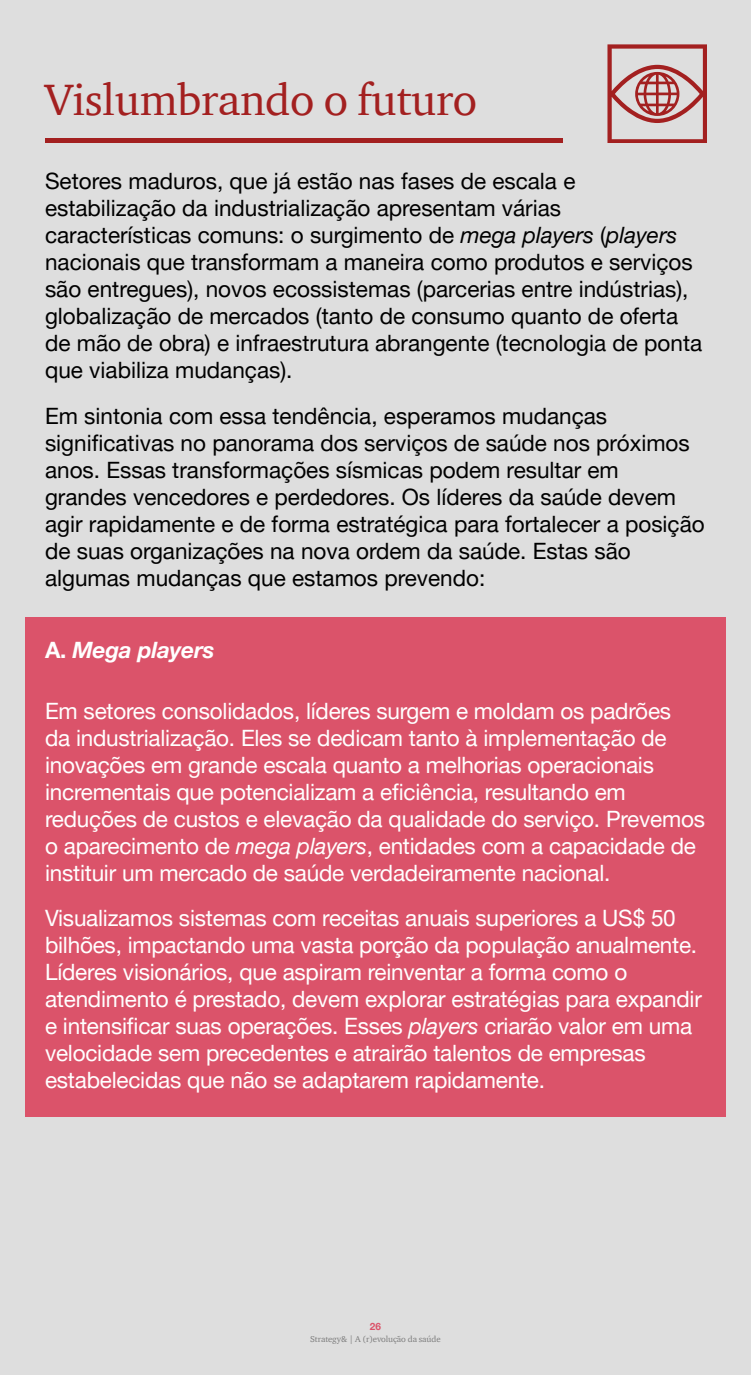
<style>
.page{position:relative;width:751px;height:1375px;background:#fff}
.page>*{position:absolute;margin:0;border:0;box-sizing:border-box;transform-origin:0 0}
.t1{font:45px "ITC Charter Com";letter-spacing:-.01em;color:#a32020}
.t2{font:22.5px/27px "Helvetica Neue LT Pro";letter-spacing:-.01em;color:#fff}
.t3{font:22.5px/27px "Helvetica Neue LT Pro";color:#000}
.t4{font:italic 700 22.5px "Helvetica Neue LT Pro";letter-spacing:-.01em;color:#fff}
.t5{font:700 10px "Helvetica Neue LT Pro";color:#db536a}
.t6{font:8.75px "ITC Charter Com";letter-spacing:-.01em;color:#7d7d7d}
.s1{font-style:italic}
.s2{font-style:normal}
</style>
<div class="page">
<div style="left:0;top:0;width:750px;height:1375px;background:#dedede"></div>
<svg style="left:607px;top:44px;width:98px;height:99px"></svg>
<hr style="left:45px;top:139px;width:517px;height:4px;background:#a32020">
<div style="left:25px;top:617px;width:700px;height:500px;background:#db536a"></div>
<h1 class="t1" style="left:45px;top:72px;width:433px">Vislumbrando o futuro</h1>
<p class="t3" style="left:45px;top:167px;width:658px">Setores maduros, que já estão nas fases de escala e estabilização da industrialização apresentam várias características comuns: o surgimento de <span class="s1">mega players</span> (<span class="s1">players </span>nacionais que transformam a maneira como produtos e serviços são entregues), novos ecossistemas (parcerias entre indústrias), globalização de mercados (tanto de consumo quanto de oferta de mão de obra) e infraestrutura abrangente (tecnologia de ponta que viabiliza mudanças).</p>
<p class="t3" style="left:45px;top:402px;width:660px">Em sintonia com essa tendência, esperamos mudanças significativas no panorama dos serviços de saúde nos próximos anos. Essas transformações sísmicas podem resultar em grandes vencedores e perdedores. Os líderes da saúde devem agir rapidamente e de forma estratégica para fortalecer a posição de suas organizações na nova ordem da saúde. Estas são algumas mudanças que estamos prevendo:</p>
<p class="t4" style="left:45px;top:636px;width:171px"><span class="s2">A.</span> Mega players</p>
<p class="t2" style="left:45px;top:697px;width:661px">Em setores consolidados, líderes surgem e moldam os padrões<br>da industrialização. Eles se dedicam tanto à implementação de inovações em grande escala quanto a melhorias operacionais incrementais que potencializam a eficiência, resultando em reduções de custos e elevação da qualidade do serviço. Prevemos o aparecimento de <span class="s1">mega players</span>, entidades com a capacidade de instituir um mercado de saúde verdadeiramente nacional.</p>
<p class="t2" style="left:45px;top:904px;width:657px">Visualizamos sistemas com receitas anuais superiores a US$ 50 bilhões, impactando uma vasta porção da população anualmente.<br>Líderes visionários, que aspiram reinventar a forma como o atendimento é prestado, devem explorar estratégias para expandir e intensificar suas operações. Esses <span class="s1">players</span> criarão valor em uma velocidade sem precedentes e atrairão talentos de empresas estabelecidas que não se adaptarem rapidamente.</p>
<p class="t5" style="left:369px;top:1320px;width:13px">26</p>
<p class="t6" style="left:310px;top:1334px;width:132px">Strategy&amp; | A (r)evolução da saúde</p>
</div>
